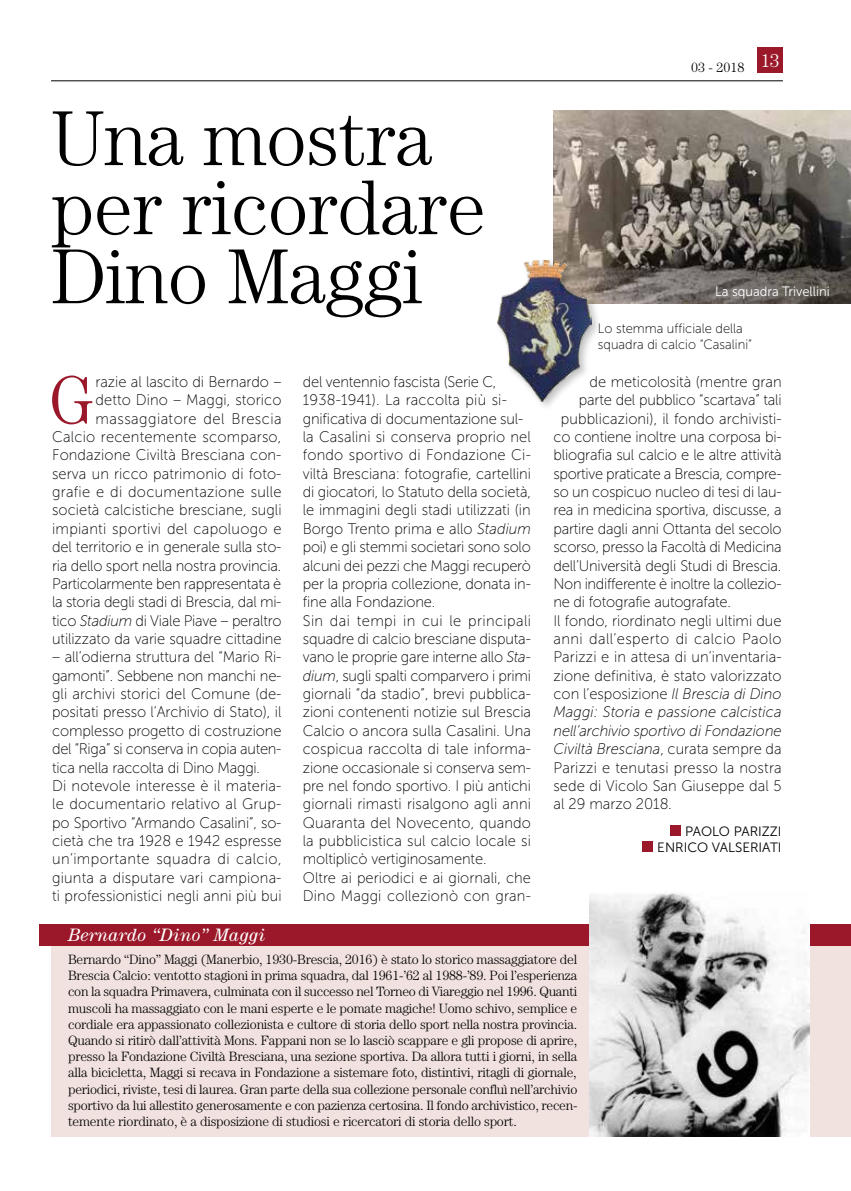
<style>
.page{position:relative;width:851px;height:1191px;background:#fff}
.page>*{position:absolute;margin:0;border:0;box-sizing:border-box;transform-origin:0 0}
.t1{font:300 78px/69px "Century";letter-spacing:-.01em;color:#000}
.t2{font:300 68.7px "Century";color:#9a1829;scale:.96 1}
.t3{font:italic 18px "Century";letter-spacing:.02em;color:#fff}
.t4{font:15.3px/18.3px "Museo Sans 100";letter-spacing:-.005em;color:#000;scale:.96 1}
.t5{font:italic 15.3px "Museo Sans 100";color:#000;scale:.96 1}
.t6{font:15.3px "Museo Sans 100";letter-spacing:.015em;color:#000;scale:.96 1}
.t7{font:15.3px "Museo Sans 100";letter-spacing:.03em;color:#000;scale:.96 1}
.t8{font:300 13.5px/16.2px "Century";letter-spacing:-.015em;color:#000;text-align:justify}
.t9{font:13.5px/16.2px "Museo Sans 100";color:#000;scale:.96 1}
.t10{font:13.5px/16.2px "Museo Sans 300";color:#000;text-align:right}
.t11{font:13.5px "Museo Sans 300";color:#fff;scale:.96 1}
.s1{font-style:italic}
.s2{font-style:normal}
</style>
<div class="page">
<hr style="left:51px;top:80px;width:731px;height:1px;background:#000">
<div style="left:757px;top:47px;width:25px;height:25px;background:#9a1829"></div>
<div style="left:670px;top:825px;width:11px;height:10px;background:#9a1829"></div>
<div style="left:642px;top:841px;width:11px;height:11px;background:#9a1829"></div>
<div style="left:51px;top:924px;width:799px;height:212px;background:#f1e2df"></div>
<div style="left:40px;top:924px;width:810px;height:22px;background:#9a1829"></div>
<img style="left:553px;top:111px;width:297px;height:192px">
<div style="left:494px;top:257px;width:107px;height:155px;background:#000;opacity:.24"></div>
<img style="left:497px;top:260px;width:94px;height:142px">
<img style="left:589px;top:891px;width:220px;height:245px">
<h1 class="t1" style="left:51px;top:103px;width:436px">Una mostra per ricordare<br>Dino Maggi</h1>
<p class="t8" style="left:691px;top:59px;width:90px">03 - 2018 <sup>13</sup></p>
<p class="t11" style="left:715px;top:284px;width:121px">La squadra Trivellini</p>
<p class="t9" style="left:597px;top:320px;width:162px">Lo stemma ufficiale della squadra di calcio “Casalini”</p>
<h2 class="t2" style="left:49px;top:360px;width:49px">G</h2>
<p class="t4" style="left:52px;top:372px;width:240px;text-align:right">razie al lascito di Bernardo –<br>detto Dino – Maggi, storico massaggiatore del Brescia Calcio recentemente scomparso, Fondazione Civiltà Bresciana con&shy;serva un ricco patrimonio di foto&shy;grafie e di documentazione sulle società calcistiche bresciane, sugli impianti sportivi del capoluogo e del territorio e in generale sulla sto&shy;ria dello sport nella nostra provincia.<br>Particolarmente ben rappresentata è la storia degli stadi di Brescia, dal mi&shy;tico <span class="s1">Stadium</span> di Viale Piave – peraltro utilizzato da varie squadre cittadine</p>
<p class="t4" style="left:52px;top:648px;width:240px">– all’odierna struttura del “Mario Ri&shy;gamonti”. Sebbene non manchi ne&shy;gli archivi storici del Comune (de&shy;positati presso l’Archivio di Stato), il complesso progetto di costruzione del “Riga” si conserva in copia auten&shy;tica nella raccolta di Dino Maggi.<br>Di notevole interesse è il materia&shy;le documentario relativo al Grup&shy;po Sportivo “Armando Casalini”, so&shy;cietà che tra 1928 e 1942 espresse un’importante squadra di calcio, giunta a disputare vari campiona&shy;ti professionistici negli anni più bui</p>
<p class="t4" style="left:303px;top:372px;width:239px">del ventennio fascista (Serie C, 1938-1941). La raccolta più si&shy;gnificativa di documentazione sul&shy;la Casalini si conserva proprio nel fondo sportivo di Fondazione Ci&shy;viltà Bresciana: fotografie, cartellini di giocatori, lo Statuto della società, le immagini degli stadi utilizzati (in Borgo Trento prima e allo <span class="s1">Stadium </span>poi) e gli stemmi societari sono solo alcuni dei pezzi che Maggi recuperò per la propria collezione, donata in&shy;fine alla Fondazione.<br>Sin dai tempi in cui le principali squadre di calcio bresciane disputa&shy;vano le proprie gare interne allo <span class="s1">Sta&shy;dium</span>, sugli spalti comparvero i primi giornali “da stadio”, brevi pubblica&shy;zioni contenenti notizie sul Brescia Calcio o ancora sulla Casalini. Una cospicua raccolta di tale informa&shy;zione occasionale si conserva sem&shy;pre nel fondo sportivo. I più antichi giornali rimasti risalgono agli anni Quaranta del Novecento, quando la pubblicistica sul calcio locale si moltiplicò vertiginosamente.<br>Oltre ai periodici e ai giornali, che Dino Maggi collezionò con gran-</p>
<p class="t4" style="left:589px;top:372px;width:202px">de meticolosità (mentre gran</p>
<p class="t4" style="left:579px;top:391px;width:212px">parte del pubblico “scartava” tali</p>
<p class="t4" style="left:561px;top:409px;width:231px">pubblicazioni), il fondo archivisti-</p>
<p class="t4" style="left:553px;top:428px;width:239px">co contiene inoltre una corposa bi-</p>
<p class="t4" style="left:553px;top:446px;width:239px">bliografia sul calcio e le altre attività</p>
<p class="t4" style="left:553px;top:464px;width:239px">sportive praticate a Brescia, compre-</p>
<p class="t4" style="left:553px;top:483px;width:239px">so un cospicuo nucleo di tesi di lau-</p>
<p class="t4" style="left:553px;top:501px;width:239px">rea in medicina sportiva, discusse, a</p>
<p class="t4" style="left:553px;top:519px;width:239px">partire dagli anni Ottanta del secolo</p>
<p class="t4" style="left:553px;top:538px;width:239px">scorso, presso la Facoltà di Medicina</p>
<p class="t4" style="left:553px;top:556px;width:239px">dell’Università degli Studi di Brescia.</p>
<p class="t4" style="left:553px;top:574px;width:239px">Non indifferente è inoltre la collezio-</p>
<p class="t4" style="left:553px;top:593px;width:186px">ne di fotografie autografate.</p>
<p class="t4" style="left:553px;top:611px;width:239px">Il fondo, riordinato negli ultimi due</p>
<p class="t7" style="left:553px;top:630px;width:239px">anni dall’esperto di calcio Paolo</p>
<p class="t4" style="left:553px;top:648px;width:239px">Parizzi e in attesa di un’inventaria-</p>
<p class="t4" style="left:553px;top:666px;width:239px">zione definitiva, è stato valorizzato</p>
<p class="t4" style="left:553px;top:685px;width:239px">con l’esposizione <span class="s1">Il Brescia di Dino</span></p>
<p class="t5" style="left:553px;top:704px;width:239px">Maggi: Storia e passione calcistica</p>
<p class="t5" style="left:553px;top:722px;width:239px">nell’archivio sportivo di Fondazione</p>
<p class="t5" style="left:553px;top:741px;width:239px">Civiltà Bresciana<span class="s2">, curata sempre da</span></p>
<p class="t6" style="left:553px;top:759px;width:239px">Parizzi e tenutasi presso la nostra</p>
<p class="t4" style="left:553px;top:776px;width:239px">sede di Vicolo San Giuseppe dal 5</p>
<p class="t4" style="left:553px;top:795px;width:125px">al 29 marzo 2018.</p>
<p class="t10" style="left:657px;top:823px;width:126px">PAOLO PARIZZI<br>ENRICO VALSERIATI</p>
<p class="t3" style="left:68px;top:925px;width:199px">Bernardo “Dino” Maggi</p>
<p class="t8" style="left:68px;top:951px;width:511px">Bernardo “Dino” Maggi (Manerbio, 1930-Brescia, 2016) è stato lo storico massaggiatore del Brescia Calcio: ventotto stagioni in prima squadra, dal 1961-’62 al 1988-’89. Poi l’esperienza con la squadra Primavera, culminata con il successo nel Torneo di Viareggio nel 1996. Quanti muscoli ha massaggiato con le mani esperte e le pomate magiche! Uomo schivo, semplice e cordiale era appassionato collezionista e cultore di storia dello sport nella nostra provincia.<br>Quando si ritirò dall’attività Mons. Fappani non se lo lasciò scappare e gli propose di aprire, presso la Fondazione Civiltà Bresciana, una sezione sportiva. Da allora tutti i giorni, in sella alla bicicletta, Maggi si recava in Fondazione a sistemare foto, distintivi, ritagli di giornale, periodici, riviste, tesi di laurea. Gran parte della sua collezione personale confluì nell’archivio sportivo da lui allestito generosamente e con pazienza certosina. Il fondo archivistico, recen&shy;temente riordinato, è a disposizione di studiosi e ricercatori di storia dello sport.</p>
</div>
